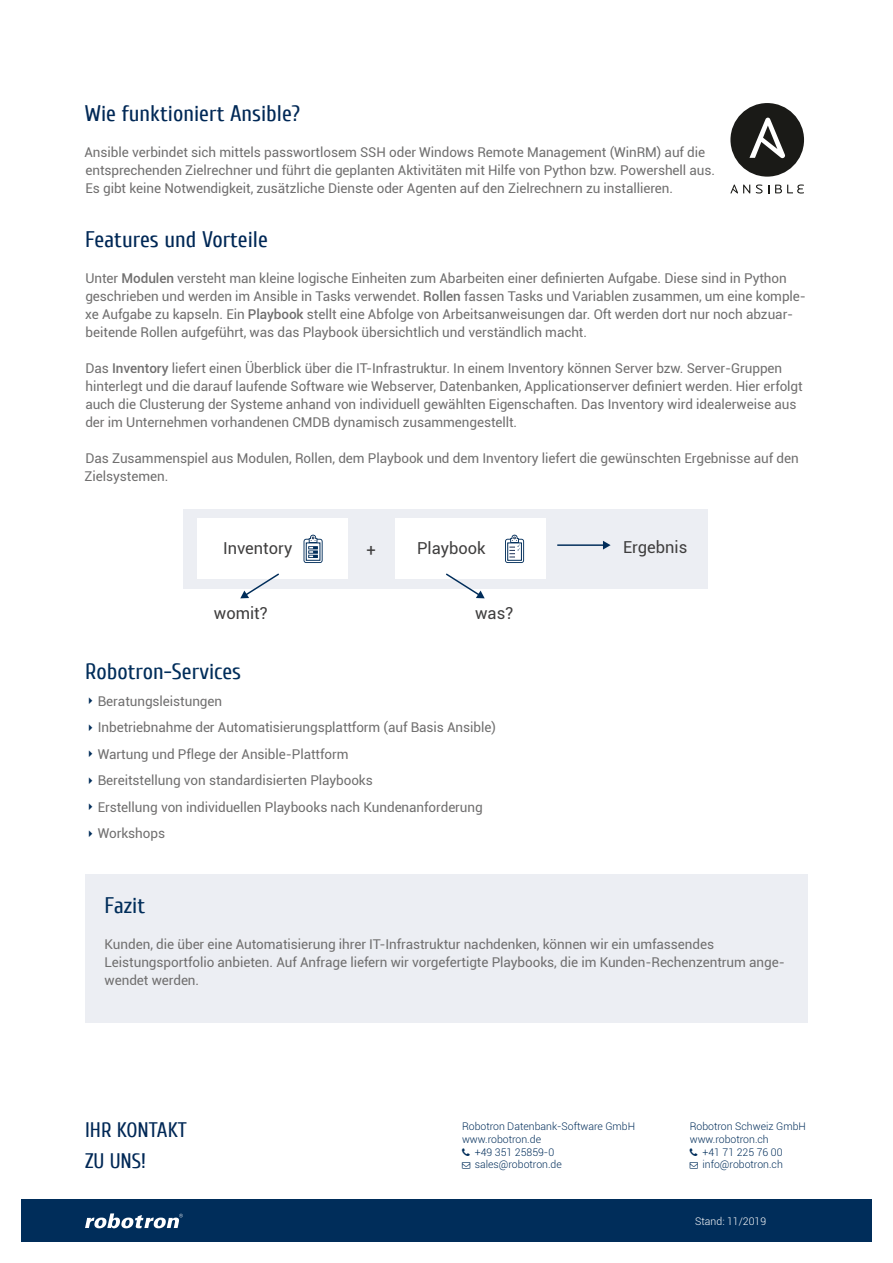
<style>
.page{position:relative;width:893px;height:1263px;background:#fff}
.page>*{position:absolute;margin:0;border:0;box-sizing:border-box;transform-origin:0 0}
.t1{font:22.5px "Cuprum";color:#002856}
.t2{font:22.5px "Cuprum";color:#002d5a}
.t3{font:21px/30.8px "Cuprum";color:#002856}
.t4{font:16.5px "Roboto";color:#3f3e3e}
.t5{font:13.5px/18px "Roboto";letter-spacing:-.005em;color:#706f6f}
.t6{font:300 10.5px "Roboto";color:#002d5a}
.t7{font:300 10.5px "Roboto";color:#fff}
.s1{font-weight:500}
</style>
<div class="page">
<div style="left:21px;top:1199px;width:851px;height:42px;background:#002d5a"></div>
<svg style="left:85px;top:1213px;width:98px;height:15px"></svg>
<div style="left:183px;top:509px;width:524px;height:79px;background:#eceef3"></div>
<hr style="left:557px;top:544px;width:47px;height:2px;background:#002d5a">
<svg style="left:603px;top:541px;width:8px;height:9px"></svg>
<div style="left:198px;top:518px;width:150px;height:61px;background:#fff"></div>
<div style="left:395px;top:518px;width:151px;height:61px;background:#fff"></div>
<svg style="left:505px;top:534px;width:19px;height:29px"></svg>
<svg style="left:444px;top:573px;width:41px;height:25px"></svg>
<svg style="left:240px;top:573px;width:41px;height:25px"></svg>
<svg style="left:304px;top:534px;width:19px;height:29px"></svg>
<svg style="left:756px;top:184px;width:6px;height:10px"></svg>
<svg style="left:775px;top:184px;width:29px;height:10px"></svg>
<svg style="left:730px;top:185px;width:20px;height:8px"></svg>
<div style="left:730px;top:103px;width:74px;height:74px;background:#1a1a17;border-radius:50%"></div>
<svg style="left:749px;top:118px;width:36px;height:40px"></svg>
<div style="left:85px;top:875px;width:723px;height:148px;background:#eceef3"></div>
<h1 class="t1" style="left:85px;top:101px;width:217px">Wie funktioniert Ansible?</h1>
<p class="t5" style="left:84px;top:143px;width:632px">Ansible verbindet sich mittels passwortlosem SSH oder Windows Remote Management (WinRM) auf die entsprechenden Zielrechner und führt die geplanten Aktivitäten mit Hilfe von Python bzw. Powershell aus.<br>Es gibt keine Notwendigkeit, zusätzliche Dienste oder Agenten auf den Zielrechnern zu installieren.</p>
<h1 class="t1" style="left:85px;top:227px;width:184px">Features und Vorteile</h1>
<p class="t5" style="left:85px;top:269px;width:722px">Unter <span class="s1">Modulen</span> versteht man kleine logische Einheiten zum Abarbeiten einer definierten Aufgabe. Diese sind in Python geschrieben und werden im Ansible in Tasks verwendet. <span class="s1">Rollen</span> fassen Tasks und Variablen zusammen, um eine komple&shy;xe Aufgabe zu kapseln. Ein <span class="s1">Playbook</span> stellt eine Abfolge von Arbeitsanweisungen dar. Oft werden dort nur noch abzuar&shy;beitende Rollen aufgeführt, was das Playbook übersichtlich und verständlich macht.</p>
<p class="t5" style="left:85px;top:359px;width:719px">Das <span class="s1">Inventory</span> liefert einen Überblick über die IT-Infrastruktur. In einem Inventory können Server bzw. Server-Gruppen hinterlegt und die darauf laufende Software wie Webserver, Datenbanken, Applicationserver definiert werden. Hier erfolgt auch die Clusterung der Systeme anhand von individuell gewählten Eigenschaften. Das Inventory wird idealerweise aus der im Unternehmen vorhandenen CMDB dynamisch zusammengestellt.</p>
<p class="t5" style="left:84px;top:449px;width:716px">Das Zusammenspiel aus Modulen, Rollen, dem Playbook und dem Inventory liefert die gewünschten Ergebnisse auf den<br>Zielsystemen.</p>
<p class="t4" style="left:223px;top:536px;width:71px">Inventory</p>
<p class="t4" style="left:366px;top:539px;width:11px">+</p>
<p class="t4" style="left:623px;top:535px;width:66px">Ergebnis</p>
<p class="t4" style="left:417px;top:536px;width:70px">Playbook</p>
<p class="t4" style="left:214px;top:601px;width:55px">womit?</p>
<p class="t4" style="left:475px;top:601px;width:40px">was?</p>
<h1 class="t2" style="left:85px;top:659px;width:158px">Robotron-Services</h1>
<p class="t5" style="left:98px;top:687px;width:400px;line-height:26.5px">Beratungsleistungen<br>Inbetriebnahme der Automatisierungsplattform (auf Basis Ansible)<br>Wartung und Pflege der Ansible-Plattform<br>Bereitstellung von standardisierten Playbooks<br>Erstellung von individuellen Playbooks nach Kundenanforderung Workshops</p>
<h1 class="t2" style="left:105px;top:893px;width:42px">Fazit</h1>
<p class="t5" style="left:105px;top:935px;width:682px">Kunden, die über eine Automatisierung ihrer IT-Infrastruktur nachdenken, können wir ein umfassendes<br>Leistungsportfolio anbieten. Auf Anfrage liefern wir vorgefertigte Playbooks, die im Kunden-Rechenzentrum ange&shy;wendet werden.</p>
<h2 class="t3" style="left:85px;top:1115px;width:103px">IHR KONTAKT<br>ZU UNS!</h2>
<p class="t6" style="left:462px;top:1119px;width:175px">Robotron Datenbank-Software GmbH</p>
<p class="t6" style="left:462px;top:1132px;width:81px">www.robotron.de</p>
<p class="t6" style="left:475px;top:1144px;width:81px">+49 351 25859-0</p>
<p class="t6" style="left:475px;top:1157px;width:89px">sales@robotron.de</p>
<p class="t6" style="left:690px;top:1119px;width:118px">Robotron Schweiz GmbH</p>
<p class="t6" style="left:690px;top:1132px;width:81px">www.robotron.ch</p>
<p class="t6" style="left:702px;top:1144px;width:82px">+41 71 225 76 00</p>
<p class="t6" style="left:702px;top:1157px;width:82px">info@robotron.ch</p>
<p class="t7" style="left:695px;top:1213px;width:72px">Stand: 11/2019</p>
</div>
